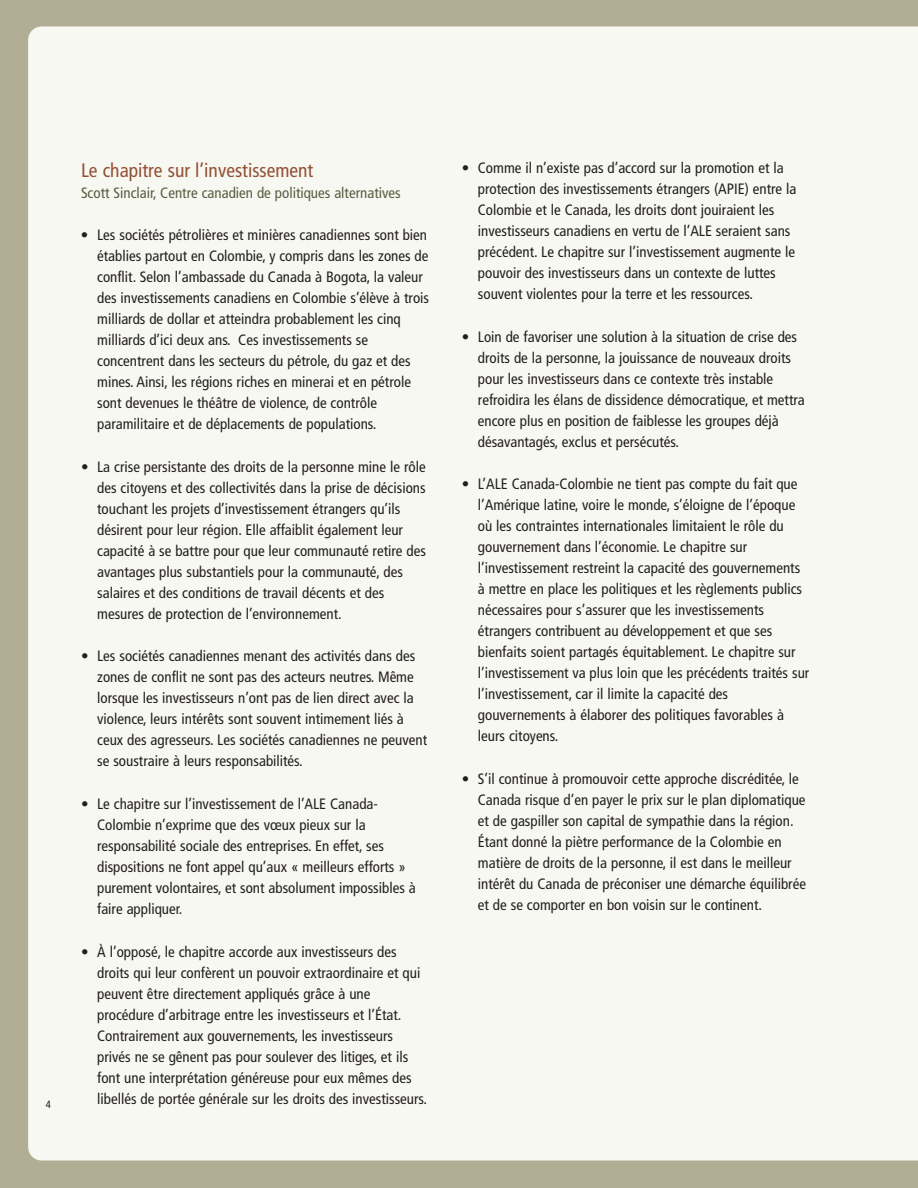
<style>
.page{position:relative;width:918px;height:1188px;background:#b2ae95}
.page>*{position:absolute;margin:0;border:0;box-sizing:border-box;transform-origin:0 0}
.t1{font:condensed 19.5px "Frutiger";color:#925134}
.t2{font:condensed 15px/21px "Frutiger";color:#231f20}
.t3{font:condensed 15px "Frutiger";color:#575e42}
.t4{font:condensed 10.5px "Frutiger";color:#231f20}
</style>
<div class="page">
<div style="left:28px;top:27px;width:890px;height:1134px;background:#f8f8f2"></div>
<p class="t4" style="left:46px;top:1100px;width:7px">4</p>
<h1 class="t1" style="left:81px;top:162px;width:234px">Le chapitre sur l’investissement</h1>
<p class="t3" style="left:81px;top:186px;width:321px">Scott Sinclair, Centre canadien de politiques alternatives</p>
<p class="t2" style="left:97px;top:226px;width:333px;text-indent:-16px">• Les sociétés pétrolières et minières canadiennes sont bien établies partout en Colombie, y compris dans les zones de conflit. Selon l’ambassade du Canada à Bogota, la valeur des investissements canadiens en Colombie s’élève à trois milliards de dollar et atteindra probablement les cinq milliards d’ici deux ans. Ces investissements se concentrent dans les secteurs du pétrole, du gaz et des mines. Ainsi, les régions riches en minerai et en pétrole sont devenues le théâtre de violence, de contrôle paramilitaire et de déplacements de populations.</p>
<p class="t2" style="left:97px;top:457px;width:330px;text-indent:-16px">• La crise persistante des droits de la personne mine le rôle des citoyens et des collectivités dans la prise de décisions touchant les projets d’investissement étrangers qu’ils désirent pour leur région. Elle affaiblit également leur capacité à se battre pour que leur communauté retire des avantages plus substantiels pour la communauté, des salaires et des conditions de travail décents et des mesures de protection de l’environnement.</p>
<p class="t2" style="left:97px;top:647px;width:332px;text-indent:-16px">• Les sociétés canadiennes menant des activités dans des zones de conflit ne sont pas des acteurs neutres. Même lorsque les investisseurs n’ont pas de lien direct avec la violence, leurs intérêts sont souvent intimement liés à ceux des agresseurs. Les sociétés canadiennes ne peuvent se soustraire à leurs responsabilités.</p>
<p class="t2" style="left:97px;top:795px;width:320px;text-indent:-16px">• Le chapitre sur l’investissement de l’ALE Canada-Colombie n’exprime que des vœux pieux sur la responsabilité sociale des entreprises. En effet, ses dispositions ne font appel qu’aux « meilleurs efforts » purement volontaires, et sont absolument impossibles à faire appliquer.</p>
<p class="t2" style="left:97px;top:942px;width:332px;text-indent:-16px">• À l’opposé, le chapitre accorde aux investisseurs des droits qui leur confèrent un pouvoir extraordinaire et qui peuvent être directement appliqués grâce à une procédure d’arbitrage entre les investisseurs et l’État.<br>Contrairement aux gouvernements, les investisseurs privés ne se gênent pas pour soulever des litiges, et ils font une interprétation généreuse pour eux mêmes des libellés de portée générale sur les droits des investisseurs.</p>
<p class="t2" style="left:478px;top:159px;width:320px;text-indent:-16px">• Comme il n’existe pas d’accord sur la promotion et la protection des investissements étrangers (APIE) entre la Colombie et le Canada, les droits dont jouiraient les investisseurs canadiens en vertu de l’ALE seraient sans précédent. Le chapitre sur l’investissement augmente le pouvoir des investisseurs dans un contexte de luttes souvent violentes pour la terre et les ressources.</p>
<p class="t2" style="left:478px;top:327px;width:328px;text-indent:-16px">• Loin de favoriser une solution à la situation de crise des droits de la personne, la jouissance de nouveaux droits pour les investisseurs dans ce contexte très instable refroidira les élans de dissidence démocratique, et mettra encore plus en position de faiblesse les groupes déjà désavantagés, exclus et persécutés.</p>
<p class="t2" style="left:478px;top:475px;width:333px;text-indent:-16px">• L’ALE Canada-Colombie ne tient pas compte du fait que l’Amérique latine, voire le monde, s’éloigne de l’époque où les contraintes internationales limitaient le rôle du gouvernement dans l’économie. Le chapitre sur l’investissement restreint la capacité des gouvernements à mettre en place les politiques et les règlements publics nécessaires pour s’assurer que les investissements étrangers contribuent au développement et que ses bienfaits soient partagés équitablement. Le chapitre sur l’investissement va plus loin que les précédents traités sur l’investissement, car il limite la capacité des gouvernements à élaborer des politiques favorables à leurs citoyens.</p>
<p class="t2" style="left:478px;top:770px;width:330px;text-indent:-16px">• S’il continue à promouvoir cette approche discréditée, le Canada risque d’en payer le prix sur le plan diplomatique et de gaspiller son capital de sympathie dans la région.<br>Étant donné la piètre performance de la Colombie en matière de droits de la personne, il est dans le meilleur intérêt du Canada de préconiser une démarche équilibrée et de se comporter en bon voisin sur le continent.</p>
</div>
